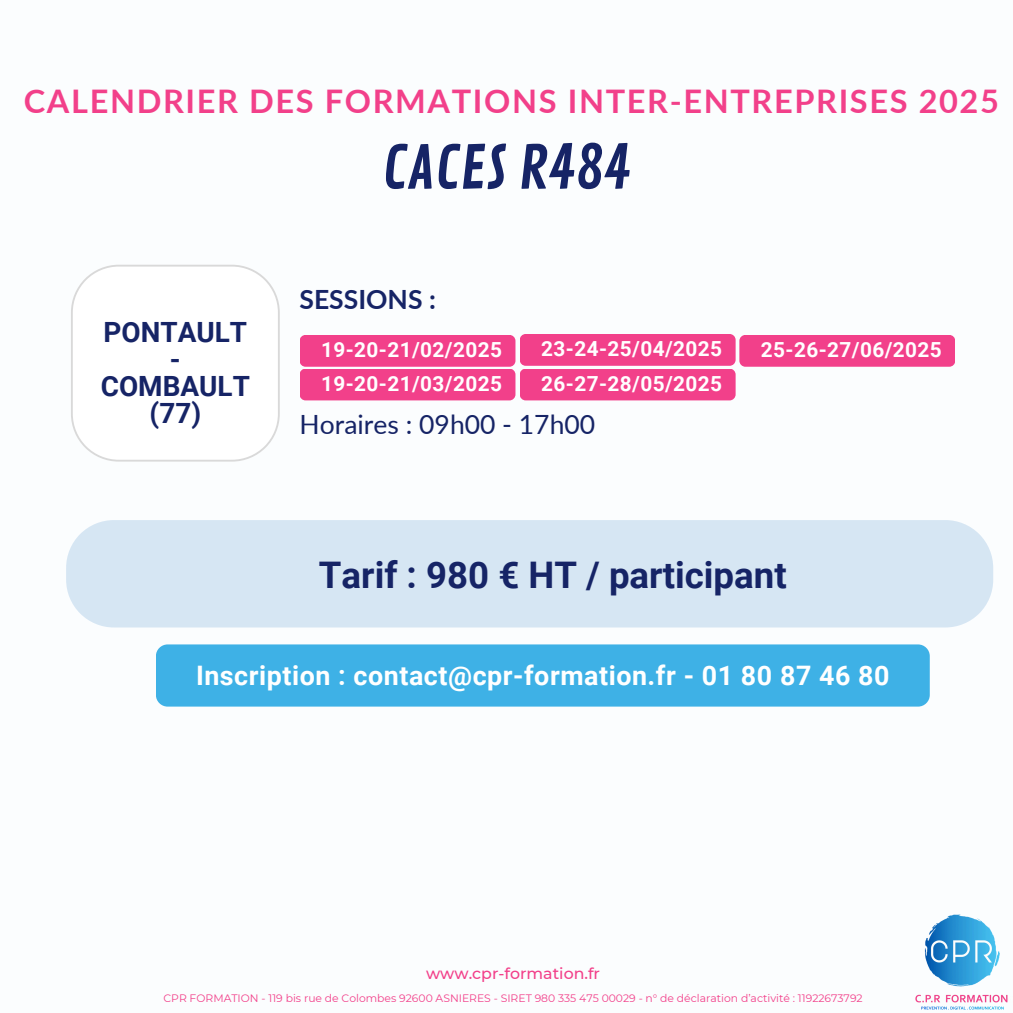
<style>
.page{position:relative;width:1013px;height:1013px;background:#fff}
.page>*{position:absolute;margin:0;border:0;box-sizing:border-box;transform-origin:0 0}
.t1{font:58.75px "Contrail One";color:#162466}
.t2{font:700 36.62px "Roboto";color:#162466}
.t3{font:700 32.5px "Lato";letter-spacing:.05em;color:#f2408a}
.t4{font:700 27.88px/27.2px "Roboto";color:#162466;text-align:center}
.t5{font:700 26.88px "Roboto";letter-spacing:.02em;color:#fff}
.t6{font:26.5px "Lato";color:#162466}
.t7{font:700 26.5px "Lato";color:#162466}
.t8{font:700 20.75px "Roboto";letter-spacing:.02em;color:#fff}
.t9{font:500 15.75px "Montserrat";color:#f2408a}
.t10{font:10.75px "Montserrat";color:#f2408a}
</style>
<div class="page">
<div style="left:0;top:0;width:1012px;height:1012px;background:#fbfdfe"></div>
<img style="left:915px;top:914px;width:93px;height:96px">
<svg style="left:71px;top:265px;width:209px;height:196px"></svg>
<div style="left:156px;top:644px;width:773px;height:62px;background:#3eb1e6;border-radius:12px"></div>
<div style="left:299px;top:335px;width:216px;height:32px;background:#f2408a;border-radius:6px"></div>
<div style="left:299px;top:368px;width:216px;height:32px;background:#f2408a;border-radius:6px"></div>
<div style="left:519px;top:334px;width:216px;height:32px;background:#f2408a;border-radius:6px"></div>
<div style="left:519px;top:368px;width:216px;height:32px;background:#f2408a;border-radius:6px"></div>
<div style="left:739px;top:335px;width:216px;height:32px;background:#f2408a;border-radius:6px"></div>
<div style="left:66px;top:520px;width:927px;height:107px;background:#d6e6f3"></div>
<h1 class="t3" style="left:24px;top:80px;width:976px">CALENDRIER DES FORMATIONS INTER-ENTREPRISES 2025</h1>
<h4 class="t1" style="left:382px;top:133px;width:250px">CACES R484</h4>
<h4 class="t4" style="left:101px;top:318px;width:151px">PONTAULT -<br>COMBAULT (77)</h4>
<h3 class="t7" style="left:299px;top:283px;width:138px">SESSIONS :</h3>
<p class="t8" style="left:321px;top:338px;width:182px">19-20-21/02/2025</p>
<p class="t8" style="left:321px;top:371px;width:182px">19-20-21/03/2025</p>
<p class="t8" style="left:541px;top:337px;width:182px">23-24-25/04/2025</p>
<p class="t8" style="left:541px;top:371px;width:182px">26-27-28/05/2025</p>
<p class="t6" style="left:299px;top:408px;width:297px">Horaires : 09h00 - 17h00</p>
<h6 class="t8" style="left:761px;top:338px;width:182px">25-26-27/06/2025</h6>
<p class="t2" style="left:319px;top:553px;width:469px">Tarif : 980 € HT / participant</p>
<p class="t5" style="left:196px;top:660px;width:695px">Inscription : contact@cpr-formation.fr - 01 80 87 46 80</p>
<h5 class="t9" style="left:426px;top:963px;width:175px">www.cpr-formation.fr</h5>
<h2 class="t10" style="left:163px;top:992px;width:700px">CPR FORMATION - 119 bis rue de Colombes 92600 ASNIERES - SIRET 980 335 475 00029 - n° de déclaration d’activité : 11922673792</h2>
</div>
